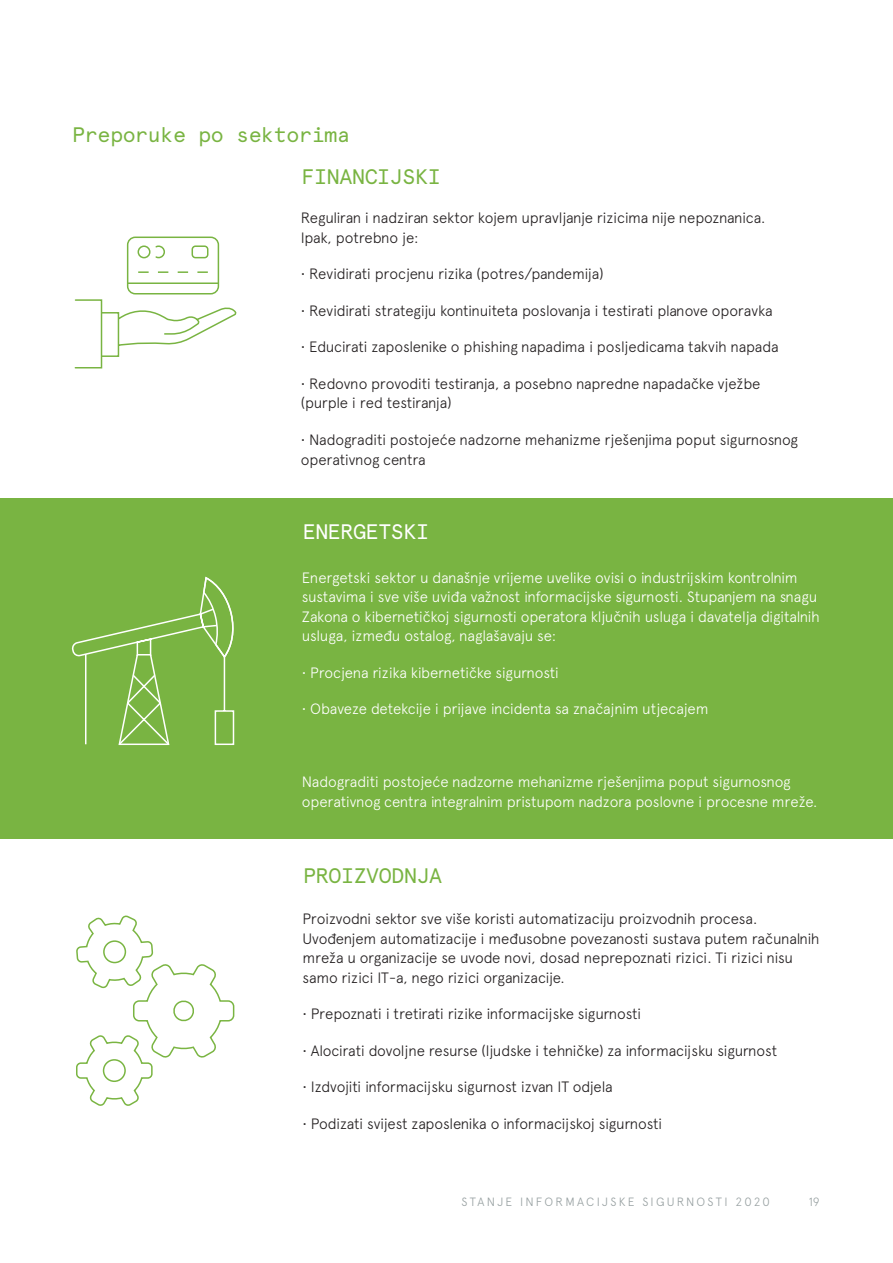
<style>
.page{position:relative;width:893px;height:1263px;background:#fff}
.page>*{position:absolute;margin:0;border:0;box-sizing:border-box;transform-origin:0 0}
.Level_2_Headings{font:21px "Apercu Pro Mono";letter-spacing:-.02em;color:#79b442}
.Level_2_Headings-2{font:21px "Apercu Pro Mono";letter-spacing:-.02em;color:#fff}
.Body_Text{font:300 15px/19.5px "Apercu Pro";letter-spacing:-.015em;color:#231f20}
.Body_Text-2{font:300 15px/19.5px "Apercu Pro";letter-spacing:-.015em;color:#fff}
.t1{font:300 12px "Apercu Pro";letter-spacing:.18em;color:#97a0a1}
</style>
<div class="page">
<div style="left:0;top:498px;width:893px;height:340px;background:#79b442"></div>
<svg style="left:102px;top:307px;width:135px;height:51px"></svg>
<div style="left:75px;top:299px;width:27px;height:69px;border:2px solid #79b442"></div>
<svg style="left:126px;top:236px;width:94px;height:59px"></svg>
<svg style="left:76px;top:915px;width:159px;height:191px"></svg>
<svg style="left:72px;top:576px;width:163px;height:169px"></svg>
<p class="Level_2_Headings" style="left:72px;top:119px;width:279px">Preporuke po sektorima</p>
<p class="Level_2_Headings" style="left:302px;top:161px;width:141px">FINANCIJSKI</p>
<p class="Body_Text" style="left:301px;top:207px;width:466px">Reguliran i nadziran sektor kojem upravljanje rizicima nije nepoznanica.<br>Ipak, potrebno je:</p>
<p class="Body_Text" style="left:301px;top:263px;width:304px">• Revidirati procjenu rizika (potres/pandemija)</p>
<p class="Body_Text" style="left:301px;top:300px;width:473px">• Revidirati strategiju kontinuiteta poslovanja i testirati planove oporavka</p>
<p class="Body_Text" style="left:301px;top:336px;width:479px">• Educirati zaposlenike o phishing napadima i posljedicama takvih napada</p>
<p class="Body_Text" style="left:301px;top:373px;width:461px">• Redovno provoditi testiranja, a posebno napredne napadačke vježbe (purple i red testiranja)</p>
<p class="Body_Text" style="left:301px;top:429px;width:499px">• Nadograditi postojeće nadzorne mehanizme rješenjima poput sigurnosnog operativnog centra</p>
<p class="Level_2_Headings-2" style="left:303px;top:516px;width:128px">ENERGETSKI</p>
<p class="Body_Text-2" style="left:302px;top:566px;width:520px">Energetski sektor u današnje vrijeme uvelike ovisi o industrijskim kontrolnim sustavima i sve više uviđa važnost informacijske sigurnosti. Stupanjem na snagu Zakona o kibernetičkoj sigurnosti operatora ključnih usluga i davatelja digitalnih usluga, između ostalog, naglašavaju se:</p>
<p class="Body_Text-2" style="left:302px;top:661px;width:259px">• Procjena rizika kibernetičke sigurnosti</p>
<p class="Body_Text-2" style="left:302px;top:698px;width:408px">• Obaveze detekcije i prijave incidenta sa značajnim utjecajem</p>
<p class="Body_Text-2" style="left:302px;top:771px;width:517px">Nadograditi postojeće nadzorne mehanizme rješenjima poput sigurnosnog operativnog centra integralnim pristupom nadzora poslovne i procesne mreže.</p>
<p class="Level_2_Headings" style="left:303px;top:860px;width:141px">PROIZVODNJA</p>
<p class="Body_Text" style="left:302px;top:908px;width:519px">Proizvodni sektor sve više koristi automatizaciju proizvodnih procesa.<br>Uvođenjem automatizacije i međusobne povezanosti sustava putem računalnih mreža u organizacije se uvode novi, dosad neprepoznati rizici. Ti rizici nisu samo rizici IT-a, nego rizici organizacije.</p>
<p class="Body_Text" style="left:302px;top:1003px;width:340px">• Prepoznati i tretirati rizike informacijske sigurnosti</p>
<p class="Body_Text" style="left:302px;top:1039px;width:476px">• Alocirati dovoljne resurse (ljudske i tehničke) za informacijsku sigurnost</p>
<p class="Body_Text" style="left:302px;top:1076px;width:312px">• Izdvojiti informacijsku sigurnost izvan IT odjela</p>
<p class="Body_Text" style="left:302px;top:1112px;width:361px">• Podizati svijest zaposlenika o informacijskoj sigurnosti</p>
<p class="t1" style="left:461px;top:1193px;width:310px">STANJE INFORMACIJSKE SIGURNOSTI 2020</p>
<p class="t1" style="left:809px;top:1193px;width:12px">19</p>
</div>
